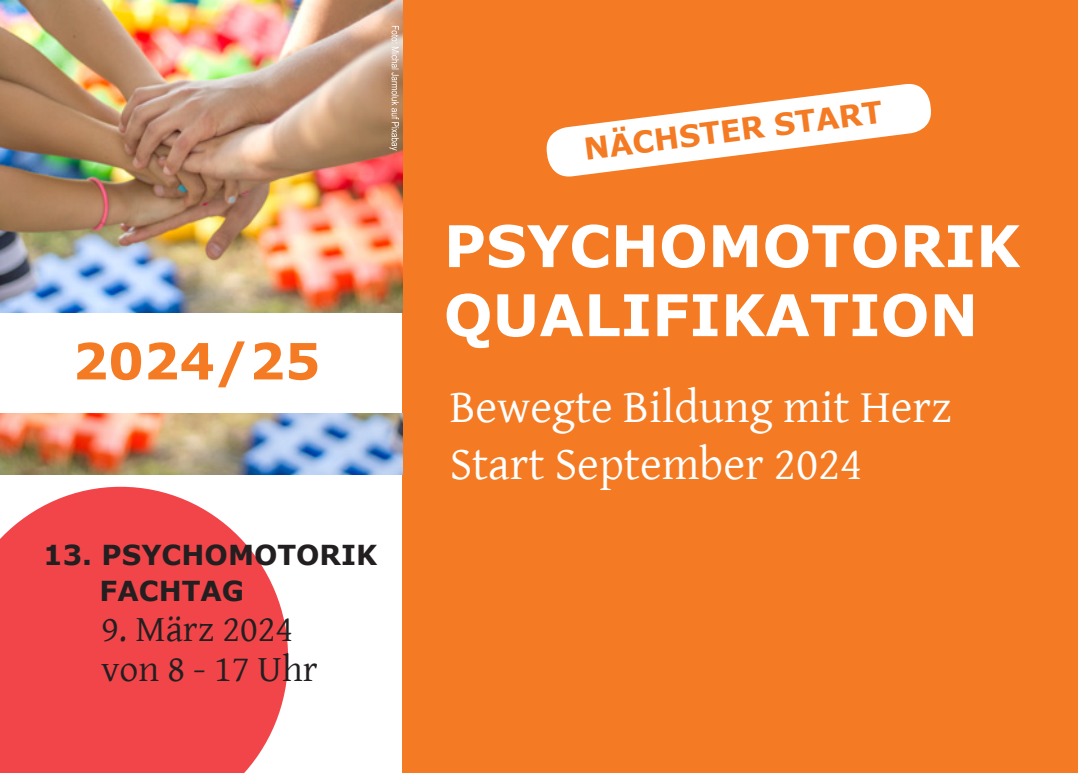
<style>
.page{position:relative;width:1078px;height:773px;background:#fff}
.page>*{position:absolute;margin:0;border:0;box-sizing:border-box;transform-origin:0 0}
.t1{font:700 57.5px "MS Reference Sans Serif";color:#fff}
.t2{font:700 50px "MS Reference Sans Serif";color:#f47b23}
.t3{font:47px "Gentium Basic";color:#fff}
.t4{font:37.5px/40px "Gentium Basic";color:#231f20}
.t5{font:700 30px "MS Reference Sans Serif";color:#f47b23}
.t6{font:700 27.5px "MS Reference Sans Serif";color:#231f20}
</style>
<div class="page">
<div style="left:402px;top:0;width:675px;height:772px;background:#f47b23"></div>
<img style="left:0;top:0;width:402px;height:312px">
<img style="left:0;top:414px;width:402px;height:60px">
<svg style="left:0;top:486px;width:288px;height:286px;background:#f25a5e"></svg>
<svg style="left:389px;top:26px;width:10px;height:124px"></svg>
<svg style="left:546px;top:84px;width:385px;height:93px;fill:#fff"></svg>
<p class="t2" style="left:73px;top:329px;width:249px">2024/25</p>
<p class="t6" style="left:43px;top:537px;width:335px">13. PSYCHOMOTORIK</p>
<p class="t6" style="left:100px;top:573px;width:146px">FACHTAG</p>
<p class="t4" style="left:101px;top:608px;width:218px">9. März 2024 von 8 - 17 Uhr</p>
<p class="t5" style="left:581px;top:130px;width:302px;rotate:-7deg">NÄCHSTER START</p>
<p class="t1" style="left:443px;top:209px;width:578px">PSYCHOMOTORIK</p>
<p class="t1" style="left:443px;top:278px;width:536px">QUALIFIKATION</p>
<p class="t3" style="left:449px;top:372px;width:503px">Bewegte Bildung mit Herz</p>
<p class="t3" style="left:449px;top:428px;width:414px">Start September 2024</p>
</div>
